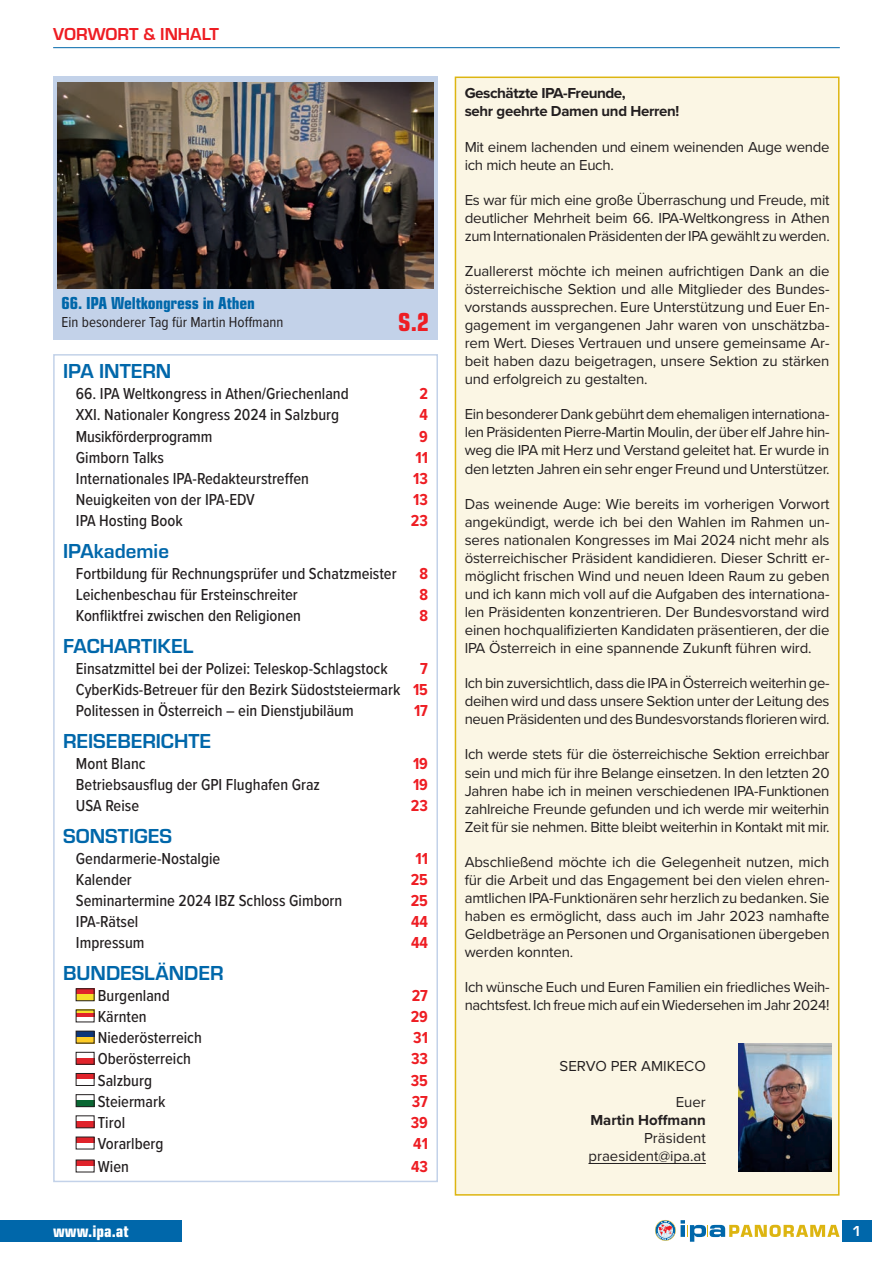
<style>
.page{position:relative;width:893px;height:1263px;background:#fff}
.page>*{position:absolute;margin:0;border:0;box-sizing:border-box;transform-origin:0 0}
.t1{font:27px "Eurostile Con Hea";color:#ee1d23}
.t2{font:700 21px "Eurostile";color:#0067aa}
.t3{font:18px "Eurostile Con Hea";letter-spacing:-.01em;color:#0067aa}
.t4{font:700 18px "Eurostile";color:#ee1d23}
.t5{font:18px "Eurostile Con Hea";color:#fff}
.t6{font:500 16.5px/21.1px "Proxima Nova Cond";color:#231f20;text-align:justify}
.t7{font:700 16.5px "Proxima Nova Cond";color:#ee1d23}
.t8{font:15px/18px "Proxima Nova";letter-spacing:-.02em;color:#231f20;text-align:justify}
.t9{font:700 15px/18px "Proxima Nova";letter-spacing:-.02em;color:#231f20}
.t10{font:15px/18px "Proxima Nova";color:#231f20;text-align:right}
.t11{font:15px "Proxima Nova Cond";color:#231f20}
.t12{font:700 15px "Proxima Nova";color:#231f20}
.t13{font:700 15px "Eurostile";color:#fff}
.s1{font-weight:700;color:#ee1d23}
</style>
<div class="page">
<svg style="left:655px;top:1220px;width:184px;height:22px"></svg>
<div style="left:842px;top:1220px;width:30px;height:22px;background:#0067aa"></div>
<hr style="left:53px;top:47px;width:787px;height:1px;background:#0067aa">
<div style="left:0;top:1220px;width:182px;height:22px;background:#0067aa"></div>
<div style="left:455px;top:77px;width:384px;height:1118px;background:#fbf6e4"></div>
<div style="left:455px;top:77px;width:384px;height:1118px;border:2px solid #ddb511"></div>
<img style="left:739px;top:1043px;width:92px;height:129px">
<hr style="left:588px;top:1163px;width:118px;height:1px;background:#231f20">
<div style="left:76px;top:989px;width:18px;height:6px;background:#e0232b"></div>
<div style="left:76px;top:995px;width:18px;height:6px;background:#f7de2a"></div>
<div style="left:76px;top:988px;width:18px;height:13px;border:1px solid #231f20"></div>
<svg style="left:78px;top:1012px;width:14px;height:2px"></svg>
<svg style="left:78px;top:1014px;width:14px;height:3px"></svg>
<div style="left:76px;top:1031px;width:18px;height:6px;background:#0d3679"></div>
<div style="left:76px;top:1037px;width:18px;height:6px;background:#fecc26"></div>
<div style="left:76px;top:1031px;width:18px;height:12px;border:1px solid #231f20"></div>
<div style="left:76px;top:1058px;width:18px;height:6px;background:#e0232b"></div>
<div style="left:76px;top:1052px;width:18px;height:12px;border:1px solid #231f20"></div>
<div style="left:76px;top:1073px;width:18px;height:6px;background:#e0232b"></div>
<div style="left:76px;top:1073px;width:18px;height:13px;border:1px solid #231f20"></div>
<div style="left:76px;top:1101px;width:18px;height:6px;background:#0a6733"></div>
<div style="left:76px;top:1094px;width:18px;height:13px;border:1px solid #231f20"></div>
<div style="left:76px;top:1122px;width:18px;height:6px;background:#e0232b"></div>
<div style="left:76px;top:1137px;width:18px;height:6px;background:#e0232b"></div>
<div style="left:76px;top:1160px;width:18px;height:6px;background:#e0232b"></div>
<div style="left:53px;top:354px;width:385px;height:828px;border:2px solid #c3d2e9"></div>
<div style="left:360px;top:288px;width:78px;height:52px;background:#c3d2e9"></div>
<div style="left:53px;top:288px;width:326px;height:52px;background:#c3d2e9"></div>
<div style="left:53px;top:77px;width:385px;height:211px;background:#c3d2e9"></div>
<img style="left:57px;top:83px;width:377px;height:205px">
<p class="t4" style="left:53px;top:21px;width:167px">VORWORT &amp; INHALT</p>
<p class="t3" style="left:62px;top:290px;width:195px">66. IPA Weltkongress in Athen</p>
<p class="t11" style="left:62px;top:311px;width:223px">Ein besonderer Tag für Martin Hoffmann</p>
<h1 class="t1" style="left:398px;top:303px;width:33px">S.2</h1>
<h2 class="t2" style="left:63px;top:356px;width:110px">IPA INTERN</h2>
<p class="t6" style="left:76px;top:383px;width:274px">66. IPA Weltkongress in Athen/Griechenland</p>
<p class="t7" style="left:419px;top:382px;width:10px">2</p>
<p class="t6" style="left:76px;top:404px;width:265px">XXI. Nationaler Kongress 2024 in Salzburg</p>
<p class="t7" style="left:419px;top:403px;width:10px">4</p>
<p class="t6" style="left:76px;top:425px;width:138px">Musikförderprogramm</p>
<p class="t7" style="left:419px;top:424px;width:10px">9</p>
<p class="t6" style="left:76px;top:446px;width:90px">Gimborn Talks</p>
<p class="t7" style="left:415px;top:445px;width:14px">11</p>
<p class="t6" style="left:76px;top:467px;width:235px">Internationales IPA-Redakteurstreffen</p>
<p class="t7" style="left:413px;top:466px;width:16px">13</p>
<p class="t6" style="left:76px;top:488px;width:180px">Neuigkeiten von der IPA-EDV</p>
<p class="t7" style="left:413px;top:487px;width:16px">13</p>
<p class="t6" style="left:76px;top:510px;width:108px">IPA Hosting Book</p>
<p class="t7" style="left:411px;top:509px;width:19px">23</p>
<h2 class="t2" style="left:63px;top:536px;width:107px">IPAkademie</h2>
<p class="t6" style="left:76px;top:562px;width:322px">Fortbildung für Rechnungsprüfer und Schatzmeister</p>
<p class="t7" style="left:419px;top:561px;width:10px">8</p>
<p class="t6" style="left:76px;top:583px;width:223px">Leichenbeschau für Ersteinschreiter</p>
<p class="t7" style="left:419px;top:582px;width:10px">8</p>
<p class="t6" style="left:76px;top:605px;width:227px">Konfliktfrei zwischen den Religionen</p>
<p class="t7" style="left:419px;top:604px;width:10px">8</p>
<h2 class="t2" style="left:63px;top:631px;width:132px">FACHARTIKEL</h2>
<p class="t6" style="left:76px;top:657px;width:313px">Einsatzmittel bei der Polizei: Teleskop-Schlagstock</p>
<p class="t6" style="left:76px;top:657px;width:354px;text-indent:344px"><span class="s1">7<br></span>CyberKids-Betreuer für den Bezirk Südoststeiermark <span class="s1">15<br></span>Politessen in Österreich – ein Dienstjubiläum</p>
<p class="t7" style="left:414px;top:698px;width:15px">17</p>
<h2 class="t2" style="left:63px;top:725px;width:150px">REISEBERICHTE</h2>
<p class="t6" style="left:76px;top:752px;width:71px">Mont Blanc</p>
<p class="t7" style="left:413px;top:751px;width:16px">19</p>
<p class="t6" style="left:76px;top:773px;width:246px">Betriebsausflug der GPI Flughafen Graz</p>
<p class="t7" style="left:413px;top:772px;width:16px">19</p>
<p class="t6" style="left:76px;top:794px;width:65px">USA Reise</p>
<p class="t7" style="left:411px;top:793px;width:19px">23</p>
<h2 class="t2" style="left:63px;top:820px;width:110px">SONSTIGES</h2>
<p class="t6" style="left:76px;top:847px;width:146px">Gendarmerie-Nostalgie</p>
<p class="t7" style="left:415px;top:846px;width:14px">11</p>
<p class="t6" style="left:76px;top:868px;width:57px">Kalender</p>
<p class="t7" style="left:411px;top:867px;width:19px">25</p>
<p class="t6" style="left:76px;top:889px;width:268px">Seminartermine 2024 IBZ Schloss Gimborn</p>
<p class="t7" style="left:411px;top:888px;width:19px">25</p>
<p class="t6" style="left:76px;top:910px;width:64px">IPA-Rätsel</p>
<p class="t7" style="left:411px;top:909px;width:18px">44</p>
<p class="t6" style="left:76px;top:932px;width:70px">Impressum</p>
<p class="t7" style="left:411px;top:931px;width:18px">44</p>
<h2 class="t2" style="left:63px;top:958px;width:162px">BUNDESLÄNDER</h2>
<p class="t6" style="left:98px;top:984px;width:74px">Burgenland</p>
<p class="t7" style="left:412px;top:983px;width:18px">27</p>
<p class="t6" style="left:98px;top:1005px;width:50px">Kärnten</p>
<p class="t7" style="left:411px;top:1004px;width:19px">29</p>
<p class="t6" style="left:98px;top:1027px;width:106px">Niederösterreich</p>
<p class="t7" style="left:413px;top:1026px;width:16px">31</p>
<p class="t6" style="left:98px;top:1048px;width:95px">Oberösterreich</p>
<p class="t7" style="left:411px;top:1047px;width:18px">33</p>
<p class="t6" style="left:98px;top:1069px;width:56px">Salzburg</p>
<p class="t7" style="left:411px;top:1068px;width:19px">35</p>
<p class="t6" style="left:98px;top:1090px;width:69px">Steiermark</p>
<p class="t7" style="left:412px;top:1089px;width:18px">37</p>
<p class="t6" style="left:98px;top:1111px;width:29px">Tirol</p>
<p class="t7" style="left:411px;top:1110px;width:19px">39</p>
<p class="t6" style="left:98px;top:1132px;width:67px">Vorarlberg</p>
<p class="t7" style="left:413px;top:1131px;width:16px">41</p>
<p class="t6" style="left:98px;top:1155px;width:33px">Wien</p>
<p class="t7" style="left:411px;top:1154px;width:18px">43</p>
<p class="t9" style="left:465px;top:84px;width:216px">Geschätzte IPA-Freunde,<br>sehr geehrte Damen und Herren!</p>
<p class="t8" style="left:465px;top:137px;width:366px">Mit einem lachenden und einem weinenden Auge wende ich mich heute an Euch.</p>
<p class="t8" style="left:465px;top:190px;width:367px">Es war für mich eine große Überraschung und Freude, mit deutlicher Mehrheit beim 66. IPA-Weltkongress in Athen zum Internationalen Präsidenten der IPA gewählt zu werden.</p>
<p class="t8" style="left:465px;top:261px;width:366px">Zuallererst möchte ich meinen aufrichtigen Dank an die österreichische Sektion und alle Mitglieder des Bundes&shy;vorstands aussprechen. Eure Unterstützung und Euer En&shy;gagement im vergangenen Jahr waren von unschätzba&shy;rem Wert. Dieses Vertrauen und unsere gemeinsame Ar&shy;beit haben dazu beigetragen, unsere Sektion zu stärken und erfolgreich zu gestalten.</p>
<p class="t8" style="left:465px;top:405px;width:366px">Ein besonderer Dank gebührt dem ehemaligen internationa&shy;len Präsidenten Pierre-Martin Moulin, der über elf Jahre hin&shy;weg die IPA mit Herz und Verstand geleitet hat. Er wurde in den letzten Jahren ein sehr enger Freund und Unterstützer.</p>
<p class="t8" style="left:465px;top:494px;width:366px">Das weinende Auge: Wie bereits im vorherigen Vorwort angekündigt, werde ich bei den Wahlen im Rahmen un&shy;seres nationalen Kongresses im Mai 2024 nicht mehr als österreichischer Präsident kandidieren. Dieser Schritt er&shy;möglicht frischen Wind und neuen Ideen Raum zu geben und ich kann mich voll auf die Aufgaben des internationa&shy;len Präsidenten konzentrieren. Der Bundesvorstand wird einen hochqualifizierten Kandidaten präsentieren, der die IPA Österreich in eine spannende Zukunft führen wird.</p>
<p class="t8" style="left:465px;top:673px;width:366px">Ich bin zuversichtlich, dass die IPA in Österreich weiterhin ge&shy;deihen wird und dass unsere Sektion unter der Leitung des neuen Präsidenten und des Bundesvorstands florieren wird.</p>
<p class="t8" style="left:465px;top:745px;width:366px">Ich werde stets für die österreichische Sektion erreichbar sein und mich für ihre Belange einsetzen. In den letzten 20<br>Jahren habe ich in meinen verschiedenen IPA-Funktionen zahlreiche Freunde gefunden und ich werde mir weiterhin Zeit für sie nehmen. Bitte bleibt weiterhin in Kontakt mit mir.</p>
<p class="t8" style="left:465px;top:852px;width:366px">Abschließend möchte ich die Gelegenheit nutzen, mich für die Arbeit und das Engagement bei den vielen ehren&shy;amtlichen IPA-Funktionären sehr herzlich zu bedanken. Sie haben es ermöglicht, dass auch im Jahr 2023 namhafte Geldbeträge an Personen und Organisationen übergeben werden konnten.</p>
<p class="t8" style="left:465px;top:977px;width:366px">Ich wünsche Euch und Euren Familien ein friedliches Weih&shy;nachtsfest. Ich freue mich auf ein Wiedersehen im Jahr 2024!</p>
<p class="t10" style="left:560px;top:1056px;width:148px">SERVO PER AMIKECO</p>
<p class="t8" style="left:676px;top:1092px;width:32px">Euer</p>
<p class="t12" style="left:590px;top:1109px;width:117px">Martin Hoffmann</p>
<p class="t10" style="left:588px;top:1128px;width:119px">Präsident praesident@ipa.at</p>
<p class="t5" style="left:53px;top:1218px;width:77px">www.ipa.at</p>
<p class="t13" style="left:852px;top:1220px;width:11px">1</p>
</div>
